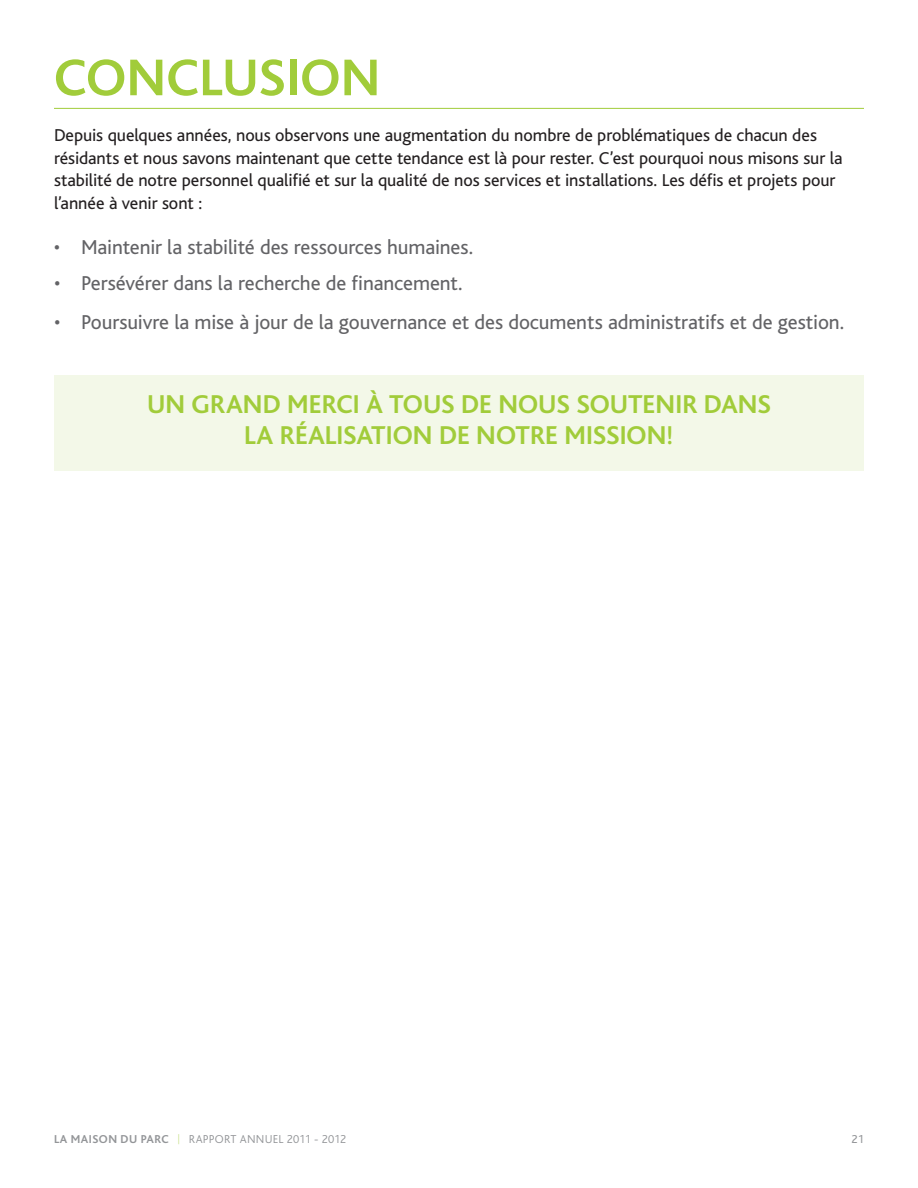
<style>
.page{position:relative;width:918px;height:1188px;background:#fff}
.page>*{position:absolute;margin:0;border:0;box-sizing:border-box;transform-origin:0 0}
.t1{font:700 54px "Bliss";letter-spacing:.005em;color:#a1cc3a}
.t2{font:700 27px/31.5px "Bliss";color:#a1cc3a;text-align:center}
.t3{font:21px "Bliss";letter-spacing:-.005em;color:#636366}
.t4{font:18px/22.5px "Bliss";letter-spacing:-.005em;color:#231f20}
.t5{font:300 12px "Bliss";letter-spacing:.02em;color:#939598}
.t6{font:12px "Bliss";color:#939598}
.s1{font-weight:500}
.s2{font-weight:700}
.s3{font-family:"Avant Garde";font-weight:200;color:#a1cc3a}
</style>
<div class="page">
<div style="left:54px;top:375px;width:810px;height:95px;background:#f3f8e8"></div>
<hr style="left:54px;top:108px;width:810px;height:1px;background:#a1cc3a">
<p class="t1" style="left:54px;top:49px;width:328px">CONCLUSION</p>
<p class="t4" style="left:54px;top:125px;width:790px">Depuis quelques années, nous observons une augmentation du nombre de problématiques de chacun des résidants et nous savons maintenant que cette tendance est là pour rester. C’est pourquoi nous misons sur la stabilité de notre personnel qualifié et sur la qualité de nos services et installations. Les défis et projets pour l’année à venir sont :</p>
<p class="t3" style="left:54px;top:236px;width:421px">• Maintenir la stabilité des ressources humaines.</p>
<p class="t3" style="left:54px;top:272px;width:410px">• Persévérer dans la recherche de financement.</p>
<p class="t3" style="left:54px;top:311px;width:792px">• Poursuivre la mise à jour de la gouvernance et des documents administratifs et de gestion.</p>
<p class="t2" style="left:147px;top:389px;width:625px">UN GRAND MERCI À TOUS DE NOUS SOUTENIR DANS<br>LA RÉALISATION DE NOTRE MISSION<span class="s1">!</span></p>
<p class="t5" style="left:54px;top:1133px;width:294px"><span class="s2">LA MAISON DU PARC</span> <span class="s3">|</span> RAPPORT ANNUEL 2011 - 2012</p>
<p class="t6" style="left:851px;top:1133px;width:14px">21</p>
</div>
